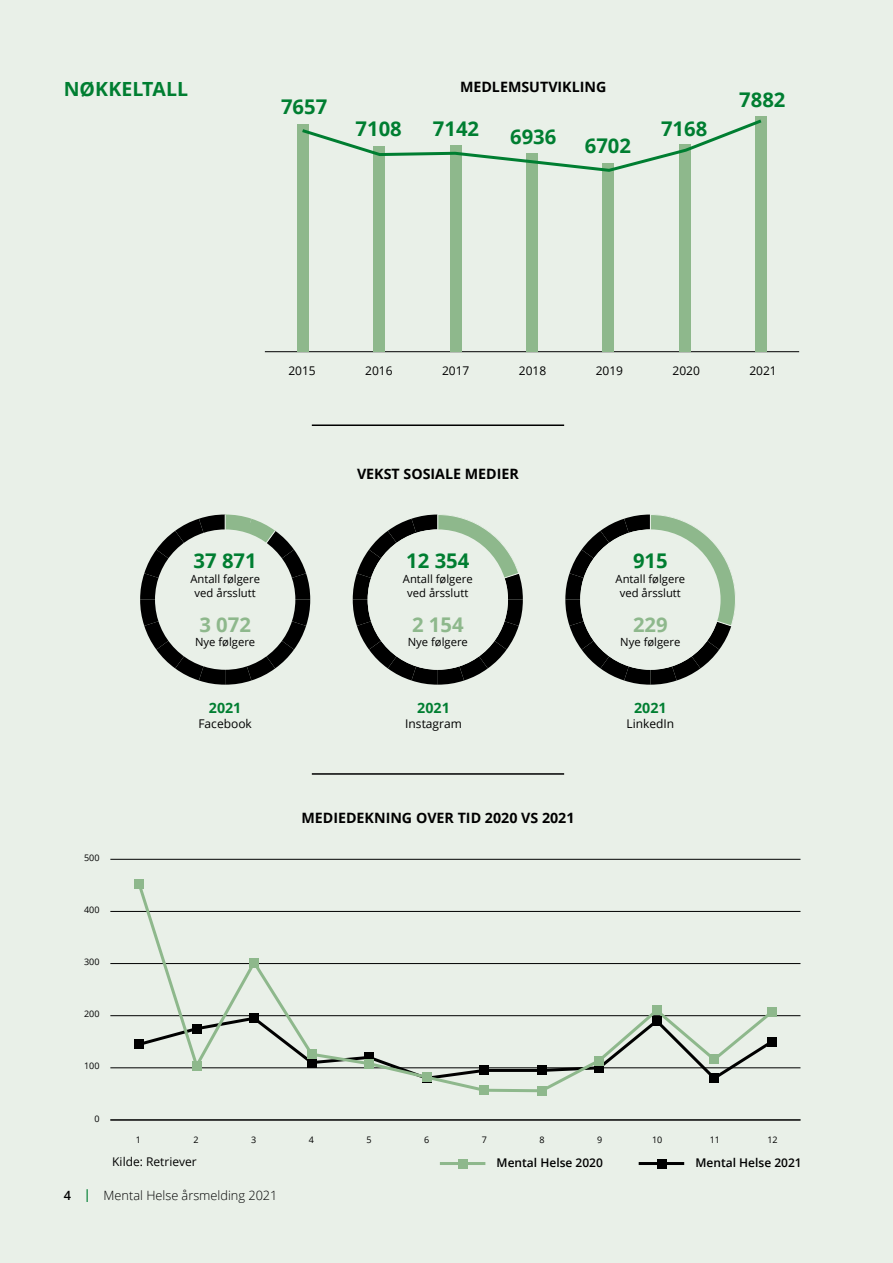
<style>
.page{position:relative;width:893px;height:1263px;background:#e9f0e8}
.page>*{position:absolute;margin:0;border:0;box-sizing:border-box;transform-origin:0 0}
.t1{font:700 20.25px "Open Sans";color:#007e31}
.t2{font:700 20.25px "Open Sans";color:#8eb88c}
.t3{font:700 19.5px "Open Sans";color:#007e31}
.t4{font:700 14.25px "Open Sans";color:#000}
.t5{font:700 14.25px "Open Sans";color:#007e31}
.t6{font:300 12.75px "Open Sans";color:#000}
.t7{font:12px "Open Sans";color:#000}
.t8{font:600 12px "Open Sans";color:#000}
.t9{font:11.25px/14.2px "Open Sans";color:#000;text-align:center}
.t10{font:9px "Open Sans";color:#000}
.s1{font-weight:600}
.s2{font-weight:600;color:#007e31}
</style>
<div class="page">
<hr style="left:110px;top:1120px;width:690px;height:1px;background:#000">
<hr style="left:110px;top:1067px;width:690px;height:1px;background:#000">
<hr style="left:110px;top:1015px;width:690px;height:1px;background:#000">
<hr style="left:110px;top:963px;width:690px;height:1px;background:#000">
<hr style="left:110px;top:911px;width:690px;height:1px;background:#000">
<hr style="left:110px;top:859px;width:690px;height:1px;background:#000">
<svg style="left:135px;top:888px;width:641px;height:207px"></svg>
<div style="left:135px;top:1040px;width:9px;height:9px;background:#000"></div>
<div style="left:192px;top:1024px;width:9px;height:9px;background:#000"></div>
<div style="left:250px;top:1014px;width:9px;height:9px;background:#000"></div>
<div style="left:307px;top:1058px;width:9px;height:9px;background:#000"></div>
<div style="left:365px;top:1053px;width:9px;height:9px;background:#000"></div>
<div style="left:422px;top:1074px;width:9px;height:9px;background:#000"></div>
<div style="left:480px;top:1066px;width:9px;height:9px;background:#000"></div>
<div style="left:537px;top:1066px;width:9px;height:9px;background:#000"></div>
<svg style="left:595px;top:1065px;width:9px;height:7px"></svg>
<div style="left:652px;top:1016px;width:9px;height:9px;background:#000"></div>
<div style="left:710px;top:1074px;width:9px;height:9px;background:#000"></div>
<div style="left:767px;top:1037px;width:9px;height:9px;background:#000"></div>
<div style="left:135px;top:879px;width:9px;height:9px;background:#8eb88c"></div>
<div style="left:192px;top:1061px;width:9px;height:9px;background:#8eb88c"></div>
<div style="left:250px;top:958px;width:9px;height:9px;background:#8eb88c"></div>
<div style="left:307px;top:1050px;width:9px;height:9px;background:#8eb88c"></div>
<div style="left:365px;top:1059px;width:9px;height:9px;background:#8eb88c"></div>
<div style="left:422px;top:1073px;width:9px;height:9px;background:#8eb88c"></div>
<div style="left:480px;top:1086px;width:9px;height:9px;background:#8eb88c"></div>
<div style="left:537px;top:1086px;width:9px;height:9px;background:#8eb88c"></div>
<div style="left:595px;top:1056px;width:9px;height:9px;background:#8eb88c"></div>
<div style="left:652px;top:1006px;width:9px;height:9px;background:#8eb88c"></div>
<div style="left:710px;top:1055px;width:9px;height:9px;background:#8eb88c"></div>
<div style="left:767px;top:1007px;width:9px;height:9px;background:#8eb88c"></div>
<hr style="left:441px;top:1162px;width:43px;height:3px;background:#8eb88c">
<hr style="left:640px;top:1162px;width:43px;height:3px;background:#000">
<div style="left:657px;top:1159px;width:9px;height:9px;background:#000"></div>
<div style="left:458px;top:1159px;width:9px;height:9px;background:#8eb88c"></div>
<hr style="left:312px;top:424px;width:252px;height:2px;background:#000">
<hr style="left:312px;top:773px;width:252px;height:2px;background:#000">
<hr style="left:265px;top:351px;width:534px;height:1px;background:#000">
<div style="left:755px;top:117px;width:12px;height:235px;background:#8eb88c"></div>
<div style="left:679px;top:144px;width:11px;height:208px;background:#8eb88c"></div>
<div style="left:603px;top:163px;width:11px;height:189px;background:#8eb88c"></div>
<div style="left:526px;top:154px;width:12px;height:198px;background:#8eb88c"></div>
<div style="left:450px;top:145px;width:11px;height:207px;background:#8eb88c"></div>
<div style="left:374px;top:147px;width:11px;height:205px;background:#8eb88c"></div>
<div style="left:297px;top:125px;width:12px;height:227px;background:#8eb88c"></div>
<svg style="left:299px;top:119px;width:463px;height:55px"></svg>
<svg style="left:353px;top:514px;width:170px;height:171px"></svg>
<div style="left:368px;top:529px;width:140px;height:141px;background:#e9f0e8;border-radius:50%"></div>
<svg style="left:565px;top:514px;width:171px;height:171px"></svg>
<div style="left:580px;top:529px;width:141px;height:141px;background:#e9f0e8;border-radius:50%"></div>
<svg style="left:140px;top:514px;width:170px;height:171px"></svg>
<div style="left:155px;top:529px;width:140px;height:141px;background:#e9f0e8;border-radius:50%"></div>
<h2 class="t3" style="left:64px;top:75px;width:126px">NØKKELTALL</h2>
<p class="t4" style="left:460px;top:76px;width:148px">MEDLEMSUTVIKLING</p>
<h1 class="t1" style="left:281px;top:92px;width:48px">7657</h1>
<h1 class="t1" style="left:356px;top:114px;width:48px">7108</h1>
<h1 class="t1" style="left:433px;top:114px;width:48px">7142</h1>
<h1 class="t1" style="left:510px;top:123px;width:48px">6936</h1>
<h1 class="t1" style="left:585px;top:131px;width:48px">6702</h1>
<h1 class="t1" style="left:661px;top:114px;width:48px">7168</h1>
<h1 class="t1" style="left:739px;top:85px;width:48px">7882</h1>
<p class="t7" style="left:288px;top:362px;width:29px">2015</p>
<p class="t7" style="left:365px;top:362px;width:29px">2016</p>
<p class="t7" style="left:442px;top:362px;width:29px">2017</p>
<p class="t7" style="left:519px;top:362px;width:29px">2018</p>
<p class="t7" style="left:596px;top:362px;width:29px">2019</p>
<p class="t7" style="left:672px;top:362px;width:29px">2020</p>
<p class="t7" style="left:749px;top:362px;width:29px">2021</p>
<h1 class="t1" style="left:194px;top:547px;width:65px">37 871</h1>
<p class="t9" style="left:190px;top:571px;width:71px">Antall følgere ved årsslutt</p>
<h1 class="t2" style="left:199px;top:610px;width:53px">3 072</h1>
<p class="t9" style="left:195px;top:635px;width:62px">Nye følgere</p>
<p class="t5" style="left:209px;top:697px;width:34px">2021</p>
<p class="t7" style="left:198px;top:716px;width:55px">Facebook</p>
<p class="t4" style="left:357px;top:463px;width:163px">VEKST SOSIALE MEDIER</p>
<h1 class="t1" style="left:406px;top:547px;width:65px">12 354</h1>
<p class="t9" style="left:403px;top:571px;width:71px">Antall følgere ved årsslutt</p>
<h1 class="t2" style="left:412px;top:610px;width:53px">2 154</h1>
<p class="t9" style="left:408px;top:635px;width:62px">Nye følgere</p>
<p class="t5" style="left:417px;top:697px;width:34px">2021</p>
<p class="t7" style="left:405px;top:716px;width:58px">Instagram</p>
<h1 class="t1" style="left:633px;top:547px;width:36px">915</h1>
<p class="t9" style="left:616px;top:571px;width:71px">Antall følgere ved årsslutt</p>
<h1 class="t2" style="left:633px;top:610px;width:36px">229</h1>
<p class="t9" style="left:620px;top:635px;width:62px">Nye følgere</p>
<p class="t5" style="left:634px;top:697px;width:34px">2021</p>
<p class="t7" style="left:627px;top:716px;width:49px">LinkedIn</p>
<p class="t10" style="left:84px;top:851px;width:17px">500</p>
<p class="t4" style="left:301px;top:808px;width:275px">MEDIEDEKNING OVER TID 2020 VS 2021</p>
<p class="t10" style="left:84px;top:904px;width:17px">400</p>
<p class="t10" style="left:84px;top:956px;width:17px">300</p>
<p class="t10" style="left:84px;top:1008px;width:17px">200</p>
<p class="t10" style="left:84px;top:1060px;width:17px">100</p>
<p class="t10" style="left:94px;top:1112px;width:7px">0</p>
<p class="t10" style="left:136px;top:1133px;width:7px">1</p>
<p class="t10" style="left:194px;top:1133px;width:7px">2</p>
<p class="t10" style="left:251px;top:1133px;width:7px">3</p>
<p class="t10" style="left:309px;top:1133px;width:7px">4</p>
<p class="t10" style="left:366px;top:1133px;width:7px">5</p>
<p class="t10" style="left:424px;top:1133px;width:7px">6</p>
<p class="t10" style="left:482px;top:1133px;width:7px">7</p>
<p class="t10" style="left:539px;top:1133px;width:7px">8</p>
<p class="t10" style="left:597px;top:1133px;width:7px">9</p>
<p class="t10" style="left:652px;top:1133px;width:12px">10</p>
<p class="t10" style="left:710px;top:1133px;width:12px">11</p>
<p class="t10" style="left:767px;top:1133px;width:12px">12</p>
<p class="t7" style="left:112px;top:1153px;width:86px">Kilde: Retriever</p>
<p class="t8" style="left:497px;top:1154px;width:108px">Mental Helse 2020</p>
<p class="t8" style="left:695px;top:1154px;width:108px">Mental Helse 2021</p>
<p class="t6" style="left:64px;top:1187px;width:215px"><span class="s1">4</span> <span class="s2">|</span> Mental Helse årsmelding 2021</p>
</div>
